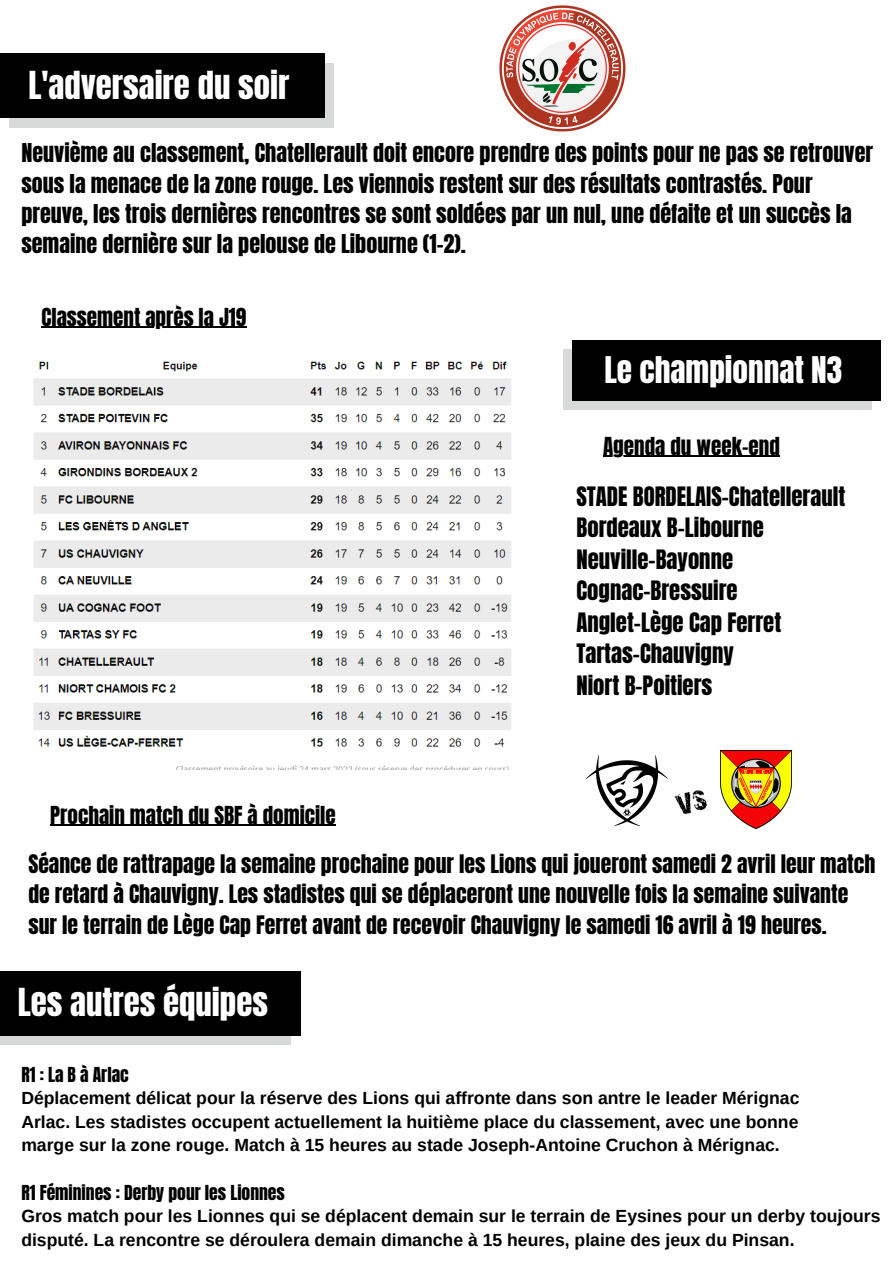
<style>
.page{position:relative;width:894px;height:1264px;background:#fff}
.page>*{position:absolute;margin:0;border:0;box-sizing:border-box;transform-origin:0 0}
.t1{font:32.85px "Anton";color:#fff}
.t2{font:31.2px "Anton";color:#fff}
.t3{font:22.65px "Anton";color:#000}
.t4{font:22.05px "Anton";color:#000}
.t5{font:21.75px/30.5px "Anton";color:#000}
.t6{font:21.15px "Anton";color:#000}
.t7{font:700 17.55px/23.7px "Arimo";color:#000}
.t8{font:17.55px "Anton";color:#000}
</style>
<div class="page">
<div style="left:9px;top:63px;width:325px;height:64px;background:#d8dada"></div>
<div style="left:0;top:54px;width:324px;height:64px;background:#000"></div>
<div style="left:563px;top:349px;width:308px;height:60px;background:#d8dada"></div>
<div style="left:572px;top:340px;width:308px;height:60px;background:#000"></div>
<img style="left:586px;top:755px;width:81px;height:70px">
<img style="left:654px;top:789px;width:53px;height:27px">
<div style="left:0;top:980px;width:291px;height:64px;background:#d8dada"></div>
<div style="left:0;top:971px;width:300px;height:64px;background:#000"></div>
<img style="left:499px;top:5px;width:126px;height:126px">
<img style="left:720px;top:750px;width:71px;height:78px">
<img style="left:34px;top:361px;width:477px;height:408px">
<hr style="left:41px;top:327px;width:205px;height:1px;background:#000">
<hr style="left:603px;top:456px;width:176px;height:1px;background:#000">
<hr style="left:50px;top:824px;width:286px;height:2px;background:#000">
<p class="t1" style="left:28px;top:61px;width:262px">L'adversaire du soir</p>
<p class="t4" style="left:21px;top:137px;width:853px">Neuvième au classement, Chatellerault doit encore prendre des points pour ne pas se retrouver</p>
<p class="t4" style="left:21px;top:167px;width:792px">sous la menace de la zone rouge. Les viennois restent sur des résultats contrastés. Pour</p>
<p class="t4" style="left:21px;top:198px;width:831px">preuve, les trois dernières rencontres se sont soldées par un nul, une défaite et un succès la</p>
<p class="t4" style="left:21px;top:228px;width:446px">semaine dernière sur la pelouse de Libourne (1-2).</p>
<p class="t6" style="left:41px;top:301px;width:206px">Classement après la J19</p>
<p class="t6" style="left:50px;top:799px;width:287px">Prochain match du SBF à domicile</p>
<p class="t2" style="left:604px;top:347px;width:239px">Le championnat N3</p>
<p class="t6" style="left:603px;top:430px;width:178px">Agenda du week-end</p>
<p class="t3" style="left:576px;top:479px;width:270px">STADE BORDELAIS-Chatellerault</p>
<p class="t3" style="left:576px;top:511px;width:189px">Bordeaux B-Libourne</p>
<p class="t3" style="left:576px;top:543px;width:158px">Neuville-Bayonne</p>
<p class="t3" style="left:576px;top:574px;width:163px">Cognac-Bressuire</p>
<p class="t3" style="left:576px;top:606px;width:206px">Anglet-Lège Cap Ferret</p>
<p class="t3" style="left:576px;top:637px;width:159px">Tartas-Chauvigny</p>
<p class="t3" style="left:576px;top:669px;width:137px">Niort B-Poitiers</p>
<p class="t5" style="left:28px;top:849px;width:848px">Séance de rattrapage la semaine prochaine pour les Lions qui joueront samedi 2 avril leur match de retard à Chauvigny. Les stadistes qui se déplaceront une nouvelle fois la semaine suivante sur le terrain de Lège Cap Ferret avant de recevoir Chauvigny le samedi 16 avril à 19 heures.</p>
<p class="t1" style="left:18px;top:978px;width:252px">Les autres équipes</p>
<p class="t8" style="left:21px;top:1061px;width:109px">R1 : La B à Arlac</p>
<p class="t7" style="left:21px;top:1086px;width:779px">Déplacement délicat pour la réserve des Lions qui affronte dans son antre le leader Mérignac</p>
<p class="t7" style="left:21px;top:1109px;width:778px">Arlac. Les stadistes occupent actuellement la huitième place du classement, avec une bonne</p>
<p class="t7" style="left:21px;top:1133px;width:759px">marge sur la zone rouge. Match à 15 heures au stade Joseph-Antoine Cruchon à Mérignac.</p>
<p class="t8" style="left:21px;top:1179px;width:265px">R1 Féminines : Derby pour les Lionnes</p>
<p class="t7" style="left:21px;top:1204px;width:860px">Gros match pour les Lionnes qui se déplacent demain sur le terrain de Eysines pour un derby toujours disputé. La rencontre se déroulera demain dimanche à 15 heures, plaine des jeux du Pinsan.</p>
</div>
